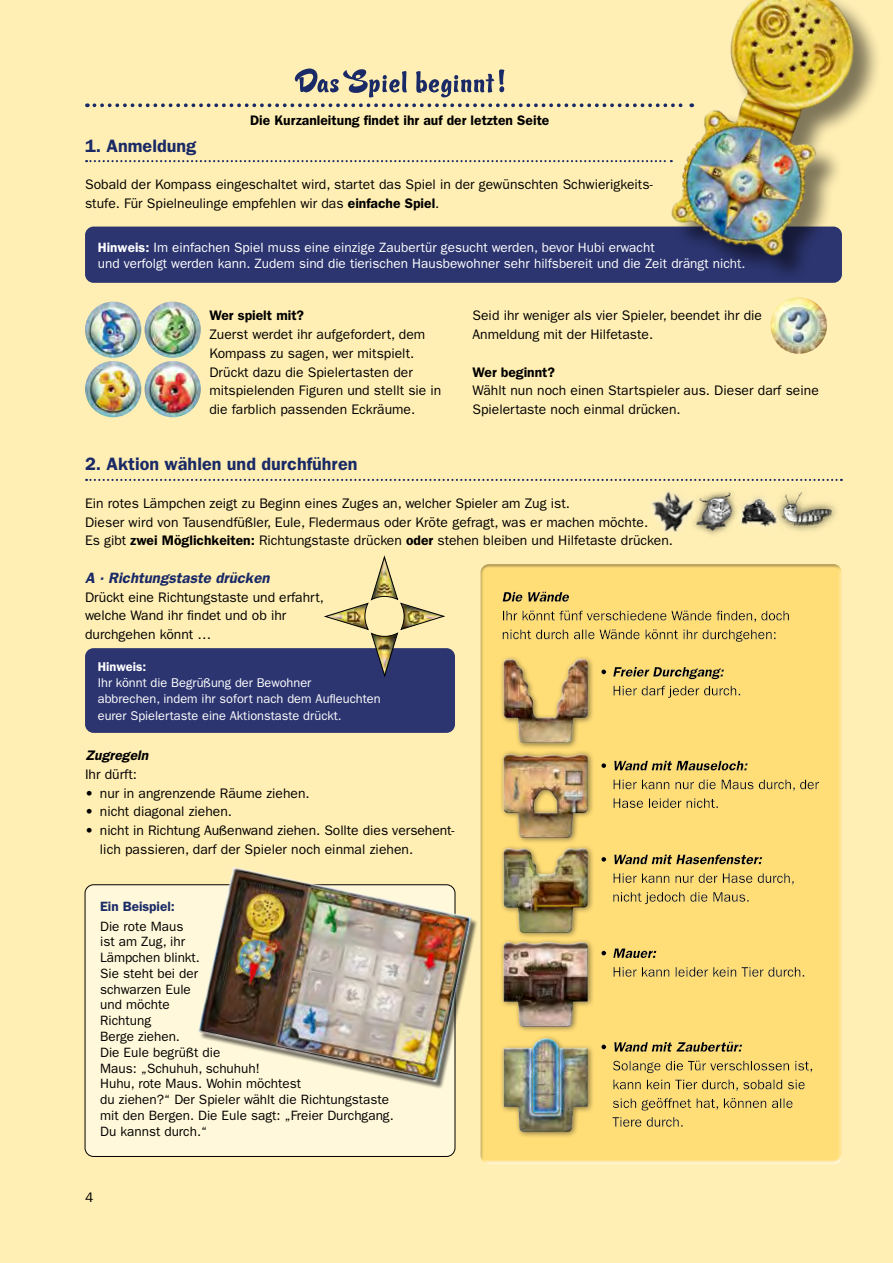
<style>
.page{position:relative;width:893px;height:1263px;background:#ffefb4}
.page>*{position:absolute;margin:0;border:0;box-sizing:border-box;transform-origin:0 0}
.t1{font:600 18px "Franklin Gothic";color:#1a2a67}
.t2{font:italic 600 15px "Franklin Gothic";color:#1a2a67}
.t3{font:13.8px/18.8px "ITC Franklin Gothic Std";color:#000}
.t4{font:600 13.8px "Franklin Gothic";color:#000}
.t5{font:italic 600 13.8px "Franklin Gothic";color:#000}
.t6{font:13.5px/15.8px "ITC Franklin Gothic Std";color:#000}
.t7{font:13.5px/15.8px "ITC Franklin Gothic Std";color:#fff}
.t8{font:600 13.5px "Franklin Gothic";color:#1a2a67}
.t9{font:12.75px/16.2px "ITC Franklin Gothic Std";color:#fff}
.t10{font:600 12.75px "Franklin Gothic";color:#fff}
.s1{font-family:"Franklin Gothic";font-weight:600}
</style>
<div class="page">
<svg style="left:94px;top:69px;width:543px;height:38px"></svg>
<svg style="left:86px;top:160px;width:552px;height:2px"></svg>
<div style="left:85px;top:227px;width:757px;height:56px;background:#2c3570;border-radius:9px"></div>
<svg style="left:86px;top:479px;width:681px;height:2px"></svg>
<div style="left:85px;top:885px;width:370px;height:271px;background:#fff8da;border-radius:9px"></div>
<div style="left:480px;top:563px;width:362px;height:599px;background:#000;opacity:.3"></div>
<div style="left:85px;top:648px;width:370px;height:85px;background:#2c3570;border-radius:9px"></div>
<img style="left:145px;top:302px;width:56px;height:56px;border-radius:28px">
<img style="left:145px;top:361px;width:56px;height:56px;border-radius:28px">
<img style="left:85px;top:302px;width:56px;height:56px;border-radius:28px">
<img style="left:85px;top:361px;width:56px;height:56px;border-radius:28px">
<img style="left:771px;top:297px;width:56px;height:57px;border-radius:28px">
<div style="left:499px;top:655px;width:95px;height:94px;background:#ffde78"></div>
<img style="left:497px;top:657px;width:101px;height:90px">
<img style="left:497px;top:747px;width:101px;height:391px">
<div style="left:499px;top:844px;width:95px;height:95px;background:#000;opacity:.5"></div>
<div style="left:499px;top:938px;width:95px;height:95px;background:#000;opacity:.5"></div>
<div style="left:499px;top:1034px;width:95px;height:104px;background:#000;opacity:.5"></div>
<img style="left:194px;top:865px;width:288px;height:231px">
<img style="left:638px;top:0;width:239px;height:283px">
<img style="left:641px;top:478px;width:69px;height:54px">
<img style="left:684px;top:480px;width:62px;height:55px">
<img style="left:728px;top:481px;width:39px;height:54px">
<img style="left:767px;top:478px;width:76px;height:53px">
<img style="left:324px;top:555px;width:121px;height:122px">
<p class="t4" style="left:250px;top:112px;width:301px">Die Kurzanleitung findet ihr auf der letzten Seite</p>
<h1 class="t1" style="left:85px;top:135px;width:113px">1. Anmeldung</h1>
<p class="t3" style="left:85px;top:175px;width:569px">Sobald der Kompass eingeschaltet wird, startet das Spiel in der gewünschten Schwierigkeits&shy;stufe. Für Spielneulinge empfehlen wir das <span class="s1">einfache Spiel</span>.</p>
<p class="t7" style="left:98px;top:240px;width:649px"><span class="s1">Hinweis:</span> Im einfachen Spiel muss eine einzige Zaubertür gesucht werden, bevor Hubi erwacht<br>und verfolgt werden kann. Zudem sind die tierischen Hausbewohner sehr hilfsbereit und die Zeit drängt nicht.</p>
<p class="t4" style="left:209px;top:307px;width:96px">Wer spielt mit?</p>
<p class="t3" style="left:209px;top:325px;width:234px">Zuerst werdet ihr aufgefordert, dem Kompass zu sagen, wer mitspielt.<br>Drückt dazu die Spielertasten der mitspielenden Figuren und stellt sie in die farblich passenden Eckräume.</p>
<p class="t3" style="left:472px;top:306px;width:291px">Seid ihr weniger als vier Spieler, beendet ihr die<br>Anmeldung mit der Hilfetaste.</p>
<p class="t4" style="left:472px;top:364px;width:84px">Wer beginnt?</p>
<p class="t3" style="left:472px;top:381px;width:348px">Wählt nun noch einen Startspieler aus. Dieser darf seine<br>Spielertaste noch einmal drücken.</p>
<h1 class="t1" style="left:85px;top:453px;width:274px">2. Aktion wählen und durchführen</h1>
<p class="t3" style="left:85px;top:494px;width:590px">Ein rotes Lämpchen zeigt zu Beginn eines Zuges an, welcher Spieler am Zug ist.<br>Dieser wird von Tausendfüßler, Eule, Fledermaus oder Kröte gefragt, was er machen möchte.<br>Es gibt <span class="s1">zwei Möglichkeiten:</span> Richtungstaste drücken <span class="s1">oder</span> stehen bleiben und Hilfetaste drücken.</p>
<p class="t2" style="left:85px;top:569px;width:186px">A · Richtungstaste drücken</p>
<p class="t3" style="left:85px;top:588px;width:240px">Drückt eine Richtungstaste und erfahrt, welche Wand ihr findet und ob ihr durchgehen könnt …</p>
<p class="t10" style="left:98px;top:659px;width:50px">Hinweis:</p>
<p class="t9" style="left:98px;top:675px;width:284px">Ihr könnt die Begrüßung der Bewohner<br>abbrechen, indem ihr sofort nach dem Aufleuchten eurer Spielertaste eine Aktionstaste drückt.</p>
<p class="t5" style="left:85px;top:747px;width:65px">Zugregeln</p>
<p class="t3" style="left:85px;top:765px;width:53px">Ihr dürft:</p>
<p class="t3" style="left:85px;top:784px;width:226px"><span class="s1">•</span> nur in angrenzende Räume ziehen.</p>
<p class="t3" style="left:85px;top:802px;width:148px"><span class="s1">•</span> nicht diagonal ziehen.</p>
<p class="t3" style="left:100px;top:821px;width:356px;text-indent:-15px"><span class="s1">•</span> nicht in Richtung Außenwand ziehen. Sollte dies versehent&shy;lich passieren, darf der Spieler noch einmal ziehen.</p>
<p class="t8" style="left:100px;top:898px;width:76px">Ein Beispiel:</p>
<p class="t6" style="left:100px;top:918px;width:295px">Die rote Maus<br>ist am Zug, ihr<br>Lämpchen blinkt.<br>Sie steht bei der<br>schwarzen Eule<br>und möchte<br>Richtung<br>Berge ziehen.<br>Die Eule begrüßt die<br>Maus: „Schuhuh, schuhuh!<br>Huhu, rote Maus. Wohin möchtest<br>du ziehen?“ Der Spieler wählt die Richtungstaste mit den Bergen. Die Eule sagt: „Freier Durchgang.<br>Du kannst durch.“</p>
<p class="t3" style="left:85px;top:1188px;width:10px">4</p>
</div>
